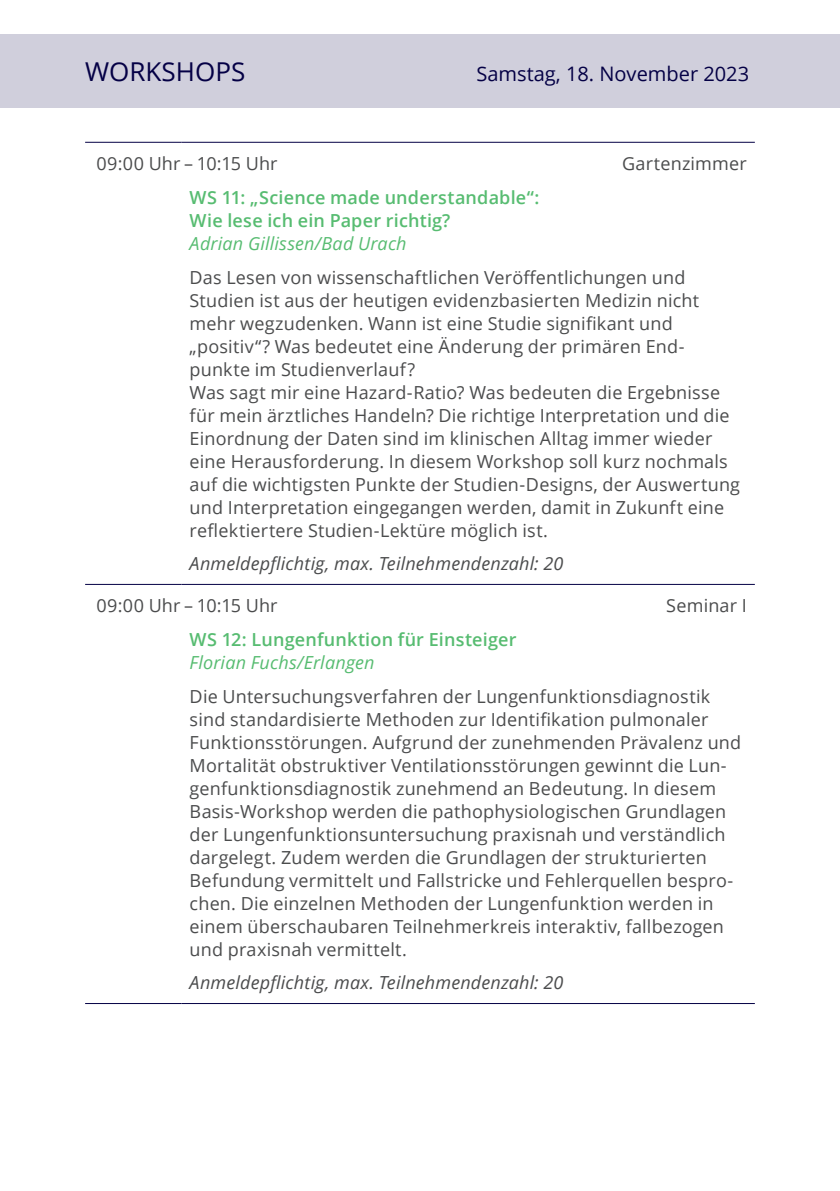
<style>
.page{position:relative;width:840px;height:1191px;background:#fff}
.page>*{position:absolute;margin:0;border:0;box-sizing:border-box;transform-origin:0 0}
.t1{font:26px "Open Sans";color:#040045}
.t2{font:20px "Open Sans";color:#040045}
.t3{font:18px/23px "Open Sans";letter-spacing:.01em;color:#4b4c4d}
.t4{font:600 18px/23px "Open Sans";letter-spacing:.01em;color:#57bc71}
.t5{font:italic 18px "Open Sans";letter-spacing:.01em;color:#4b4c4d}
.t6{font:italic 18px "Open Sans";letter-spacing:.01em;color:#57bc71}
</style>
<div class="page">
<div style="left:0;top:34px;width:839px;height:74px;background:#d0cfdc"></div>
<hr style="left:420px;top:584px;width:334px;height:1px;background:#040045">
<hr style="left:85px;top:584px;width:96px;height:1px;background:#040045">
<hr style="left:181px;top:584px;width:239px;height:1px;background:#040045">
<hr style="left:85px;top:1003px;width:96px;height:1px;background:#040045">
<hr style="left:181px;top:1003px;width:239px;height:1px;background:#040045">
<hr style="left:420px;top:1003px;width:334px;height:1px;background:#040045">
<hr style="left:85px;top:142px;width:96px;height:1px;background:#040045">
<hr style="left:181px;top:142px;width:239px;height:1px;background:#040045">
<hr style="left:420px;top:142px;width:334px;height:1px;background:#040045">
<h1 class="t1" style="left:85px;top:54px;width:162px">WORKSHOPS</h1>
<p class="t2" style="left:476px;top:60px;width:274px">Samstag, 18. November 2023</p>
<p class="t3" style="left:96px;top:152px;width:182px">09:00 Uhr – 10:15 Uhr</p>
<p class="t3" style="left:621px;top:152px;width:126px">Gartenzimmer</p>
<p class="t4" style="left:189px;top:185px;width:351px">WS 11: „Science made understandable“:<br>Wie lese ich ein Paper richtig?</p>
<p class="t6" style="left:189px;top:231px;width:218px">Adrian Gillissen/Bad Urach</p>
<p class="t3" style="left:189px;top:265px;width:551px">Das Lesen von wissenschaftlichen Veröffentlichungen und Studien ist aus der heutigen evidenzbasierten Medizin nicht mehr wegzudenken. Wann ist eine Studie signifikant und „positiv“? Was bedeutet eine Änderung der primären End&shy;punkte im Studienverlauf?<br>Was sagt mir eine Hazard-Ratio? Was bedeuten die Ergebnisse für mein ärztliches Handeln? Die richtige Interpretation und die Einordnung der Daten sind im klinischen Alltag immer wieder eine Herausforderung. In diesem Workshop soll kurz nochmals auf die wichtigsten Punkte der Studien-Designs, der Auswertung und Interpretation eingegangen werden, damit in Zukunft eine reflektiertere Studien-Lektüre möglich ist.</p>
<p class="t5" style="left:189px;top:551px;width:375px">Anmeldepflichtig, max. Teilnehmendenzahl: 20</p>
<p class="t3" style="left:96px;top:594px;width:182px">09:00 Uhr – 10:15 Uhr</p>
<p class="t3" style="left:665px;top:594px;width:82px">Seminar I</p>
<p class="t4" style="left:189px;top:627px;width:328px">WS 12: Lungenfunktion für Einsteiger</p>
<p class="t6" style="left:189px;top:650px;width:186px">Florian Fuchs/Erlangen</p>
<p class="t3" style="left:189px;top:684px;width:552px">Die Untersuchungsverfahren der Lungenfunktionsdiagnostik sind standardisierte Methoden zur Identifikation pulmonaler Funktionsstörungen. Aufgrund der zunehmenden Prävalenz und Mortalität obstruktiver Ventilationsstörungen gewinnt die Lun&shy;genfunktionsdiagnostik zunehmend an Bedeutung. In diesem Basis-Workshop werden die pathophysiologischen Grundlagen der Lungenfunktionsuntersuchung praxisnah und verständlich dargelegt. Zudem werden die Grundlagen der strukturierten Befundung vermittelt und Fallstricke und Fehlerquellen bespro&shy;chen. Die einzelnen Methoden der Lungenfunktion werden in einem überschaubaren Teilnehmerkreis interaktiv, fallbezogen und praxisnah vermittelt.</p>
<p class="t5" style="left:189px;top:970px;width:375px">Anmeldepflichtig, max. Teilnehmendenzahl: 20</p>
</div>
